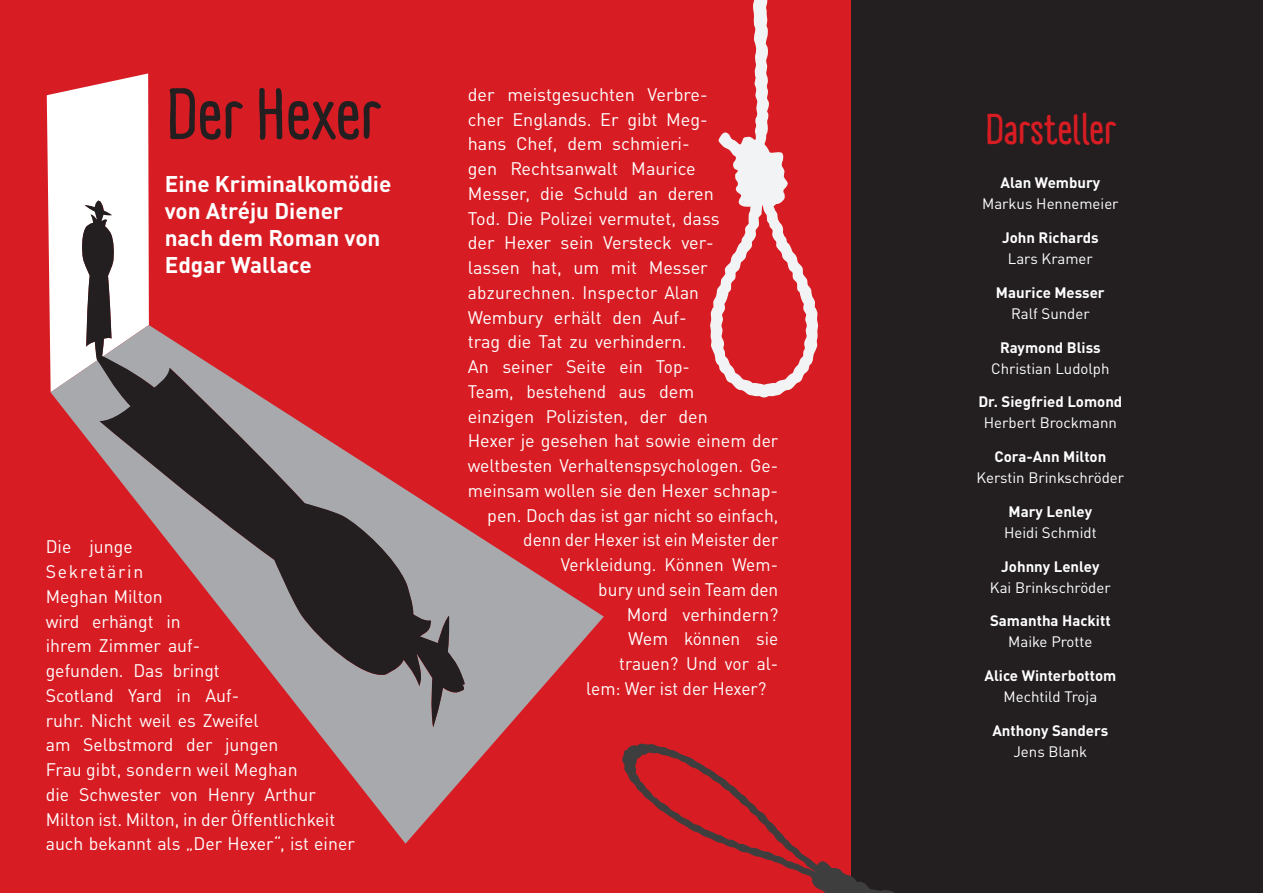
<style>
.page{position:relative;width:1263px;height:893px;background:#fff}
.page>*{position:absolute;margin:0;border:0;box-sizing:border-box;transform-origin:0 0}
.t1{font:700 70.5px "A Day Without Sun Text";letter-spacing:.005em;color:#231f20}
.t2{font:700 42px "A Day Without Sun Text";color:#d81c23}
.t3{font:700 22.5px/27px "DINOT";color:#fff}
.t4{font:18px/24.8px "DINOT";color:#fff}
.t5{font:18px "DINOT";color:#fff;scale:.96 1}
.t6{font:18px "DINOT";letter-spacing:.02em;color:#fff;scale:.96 1}
.Mitwirkende{font:700 15px/21px "DINOT";color:#fff;text-align:center}
.Mitwirkende-2{font:15px/21px "DINOT";color:#fff;text-align:center}
.s1{font-weight:700}
.s2{font-weight:400}
</style>
<div class="page">
<div style="left:850px;top:0;width:413px;height:893px;background:#231f20"></div>
<div style="left:0;top:0;width:850px;height:893px;background:#d81c23"></div>
<svg style="left:47px;top:73px;width:102px;height:319px"></svg>
<svg style="left:51px;top:325px;width:553px;height:519px"></svg>
<svg style="left:81px;top:199px;width:386px;height:528px"></svg>
<svg style="left:622px;top:743px;width:272px;height:150px"></svg>
<svg style="left:710px;top:0;width:108px;height:397px"></svg>
<p class="t1" style="left:165px;top:63px;width:218px">Der Hexer</p>
<p class="t3" style="left:165px;top:170px;width:228px">Eine Kriminalkomödie von Atréju Diener nach dem Roman von<br>Edgar Wallace</p>
<p class="t4" style="left:46px;top:534px;width:310px">Die junge<br>Sekretärin<br>Meghan Milton<br>wird erhängt in<br>ihrem Zimmer auf-<br>gefunden. Das bringt<br>Scotland Yard in Auf-<br>ruhr. Nicht weil es Zweifel<br>am Selbstmord der jungen<br>Frau gibt, sondern weil Meghan<br>die Schwester von Henry Arthur<br>Milton ist. Milton, in der Öffentlichkeit auch bekannt als „Der Hexer“, ist einer</p>
<p class="t4" style="left:468px;top:82px;width:242px">der meistgesuchten Verbre-</p>
<p class="t4" style="left:468px;top:106px;width:242px">cher Englands. Er gibt Meg-</p>
<p class="t4" style="left:468px;top:131px;width:224px">hans Chef, dem schmieri-</p>
<p class="t4" style="left:468px;top:156px;width:230px">gen Rechtsanwalt Maurice</p>
<p class="t4" style="left:468px;top:181px;width:248px">Messer, die Schuld an deren</p>
<p class="t4" style="left:468px;top:205px;width:254px">Tod. Die Polizei vermutet, dass</p>
<p class="t4" style="left:468px;top:230px;width:248px">der Hexer sein Versteck ver-</p>
<p class="t4" style="left:468px;top:255px;width:242px">lassen hat, um mit Messer</p>
<p class="t6" style="left:468px;top:281px;width:242px">abzurechnen. Inspector Alan</p>
<p class="t4" style="left:468px;top:304px;width:221px">Wembury erhält den Auf-</p>
<p class="t4" style="left:468px;top:329px;width:220px">trag die Tat zu verhindern.</p>
<p class="t4" style="left:468px;top:354px;width:224px">An seiner Seite ein Top-</p>
<p class="t5" style="left:468px;top:380px;width:237px">Team, bestehend aus dem</p>
<p class="t4" style="left:468px;top:403px;width:242px">einzigen Polizisten, der den</p>
<p class="t4" style="left:468px;top:428px;width:312px">Hexer je gesehen hat sowie einem der</p>
<p class="t4" style="left:468px;top:453px;width:312px">weltbesten Verhaltenspsychologen. Ge-</p>
<p class="t4" style="left:468px;top:478px;width:312px">meinsam wollen sie den Hexer schnap-</p>
<p class="t4" style="left:487px;top:502px;width:292px">pen. Doch das ist gar nicht so einfach,</p>
<p class="t5" style="left:523px;top:529px;width:267px">denn der Hexer ist ein Meister der</p>
<p class="t5" style="left:561px;top:553px;width:228px">Verkleidung. Können Wem-</p>
<p class="t5" style="left:598px;top:578px;width:189px">bury und sein Team den</p>
<p class="t4" style="left:627px;top:601px;width:153px">Mord verhindern?</p>
<p class="t4" style="left:628px;top:626px;width:152px">Wem können sie</p>
<p class="t5" style="left:619px;top:652px;width:167px">trauen? Und vor al-</p>
<p class="t5" style="left:586px;top:677px;width:189px">lem: Wer ist der Hexer?</p>
<p class="t2" style="left:984px;top:98px;width:133px">Darsteller</p>
<p class="Mitwirkende-2" style="left:982px;top:172px;width:138px"><span class="s1">Alan Wembury<br></span>Markus Hennemeier</p>
<p class="Mitwirkende" style="left:1002px;top:227px;width:98px">John Richards<br><span class="s2">Lars Kramer</span></p>
<p class="Mitwirkende" style="left:996px;top:281px;width:110px">Maurice Messer<br><span class="s2">Ralf Sunder</span></p>
<p class="Mitwirkende-2" style="left:991px;top:336px;width:120px"><span class="s1">Raymond Bliss<br></span>Christian Ludolph</p>
<p class="Mitwirkende" style="left:978px;top:391px;width:146px">Dr. Siegfried Lomond<br><span class="s2">Herbert Brockmann</span></p>
<p class="Mitwirkende-2" style="left:977px;top:446px;width:149px"><span class="s1">Cora-Ann Milton<br></span>Kerstin Brinkschröder</p>
<p class="Mitwirkende-2" style="left:1004px;top:501px;width:94px"><span class="s1">Mary Lenley<br></span>Heidi Schmidt</p>
<p class="Mitwirkende-2" style="left:990px;top:555px;width:122px"><span class="s1">Johnny Lenley<br></span>Kai Brinkschröder</p>
<p class="Mitwirkende" style="left:990px;top:610px;width:122px">Samantha Hackitt<br><span class="s2">Maike Protte</span></p>
<p class="Mitwirkende" style="left:984px;top:665px;width:133px">Alice Winterbottom<br><span class="s2">Mechtild Troja</span></p>
<p class="Mitwirkende" style="left:992px;top:719px;width:117px">Anthony Sanders<br><span class="s2">Jens Blank</span></p>
</div>
